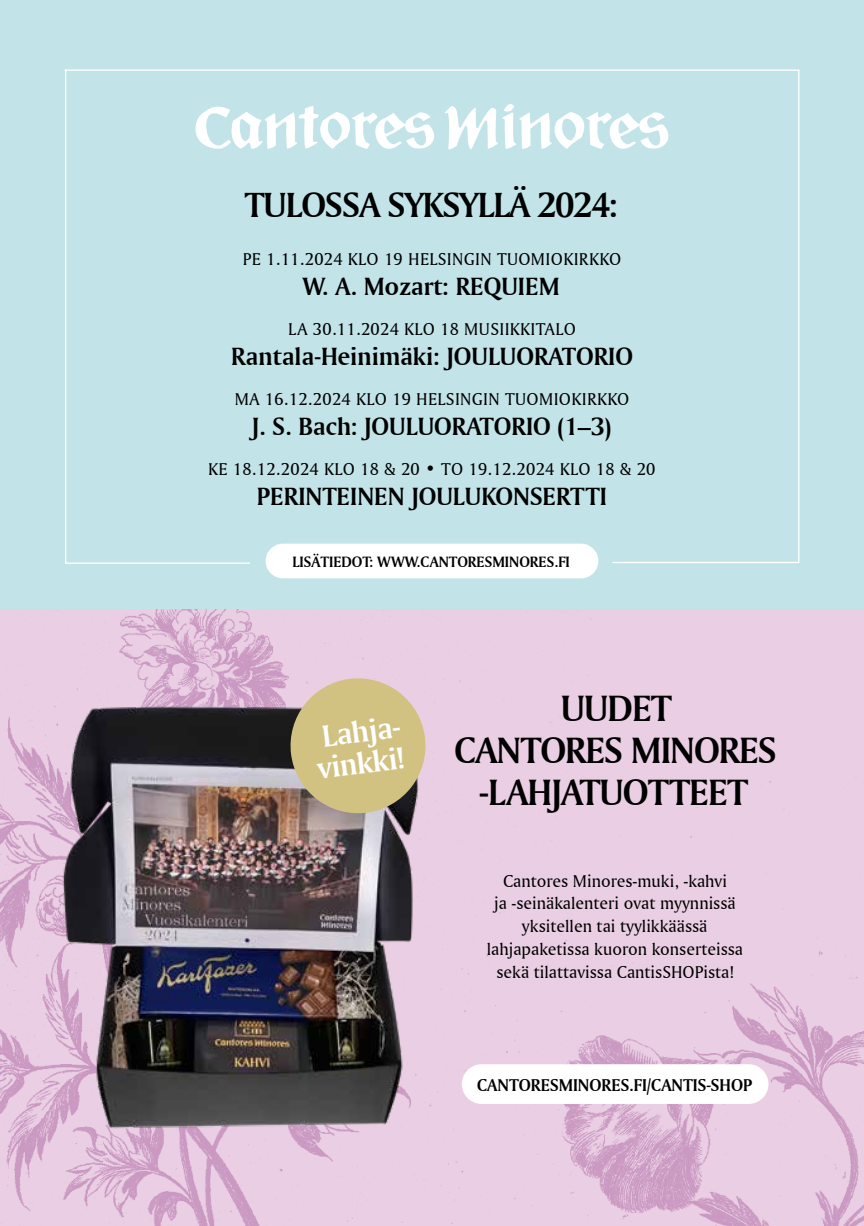
<style>
.page{position:relative;width:864px;height:1226px;background:#fff}
.page>*{position:absolute;margin:0;border:0;box-sizing:border-box;transform-origin:0 0}
.t1{font:38.5px/42px "Amerigo BT Bold A";letter-spacing:-.025em;color:#000;text-align:center}
.t2{font:36.75px "Amerigo BT Bold A";letter-spacing:-.025em;color:#000}
.t3{font:32.2px/31.5px "Amerigo BT Bold A";color:#fff}
.t4{font:26.25px "Amerigo BT Bold A";color:#000}
.t5{font:17.85px "Amerigo BT Roman A";letter-spacing:.02em;color:#000}
.t6{font:17.85px/22.8px "Amerigo BT Roman A";color:#000;text-align:center}
.t7{font:17.85px "Amerigo BT Bold A";color:#000}
.t8{font:15.75px "Amerigo BT Bold A";color:#000}
</style>
<div class="page">
<div style="left:0;top:608px;width:863px;height:617px;background:#eacfe4"></div>
<img style="left:0;top:608px;width:593px;height:617px">
<img style="left:475px;top:759px;width:388px;height:466px">
<div style="left:0;top:0;width:863px;height:608px;background:#c2e4e8"></div>
<svg style="left:64px;top:69px;width:735px;height:494px"></svg>
<div style="left:265px;top:543px;width:333px;height:35px;background:#fff;border-radius:17px"></div>
<div style="left:461px;top:1064px;width:307px;height:39px;background:#fff;border-radius:20px"></div>
<img style="left:27px;top:696px;width:440px;height:443px">
<svg style="left:286px;top:674px;width:143px;height:143px"></svg>
<h2 class="t2" style="left:244px;top:182px;width:375px">TULOSSA SYKSYLLÄ 2024:</h2>
<p class="t5" style="left:243px;top:248px;width:380px">PE 1.11.2024 KLO 19 HELSINGIN TUOMIOKIRKKO</p>
<h3 class="t4" style="left:302px;top:270px;width:259px">W. A. Mozart: REQUIEM</h3>
<p class="t5" style="left:288px;top:318px;width:289px">LA 30.11.2024 KLO 18 MUSIIKKITALO</p>
<h3 class="t4" style="left:231px;top:340px;width:403px">Rantala-Heinimäki: JOULUORATORIO</h3>
<p class="t5" style="left:235px;top:388px;width:396px">MA 16.12.2024 KLO 19 HELSINGIN TUOMIOKIRKKO</p>
<h3 class="t4" style="left:251px;top:410px;width:361px">J. S. Bach: JOULUORATORIO (1–3)</h3>
<p class="t5" style="left:208px;top:458px;width:448px">KE 18.12.2024 KLO 18 &amp; 20 • TO 19.12.2024 KLO 18 &amp; 20</p>
<h3 class="t4" style="left:257px;top:480px;width:351px">PERINTEINEN JOULUKONSERTTI</h3>
<p class="t8" style="left:292px;top:552px;width:279px">LISÄTIEDOT: WWW.CANTORESMINORES.FI</p>
<h3 class="t3" style="left:311px;top:720px;width:96px;rotate:-7deg">Lahja&shy;vinkki!</h3>
<h1 class="t1" style="left:454px;top:686px;width:323px">UUDET<br>CANTORES MINORES -LAHJATUOTTEET</h1>
<p class="t6" style="left:486px;top:868px;width:258px">Cantores Minores-muki, -kahvi<br>ja -seinäkalenteri ovat myynnissä yksitellen tai tyylikkäässä lahjapaketissa kuoron konserteissa sekä tilattavissa CantisSHOPista!</p>
<p class="t7" style="left:477px;top:1073px;width:276px">CANTORESMINORES.FI/CANTIS-SHOP</p>
</div>
